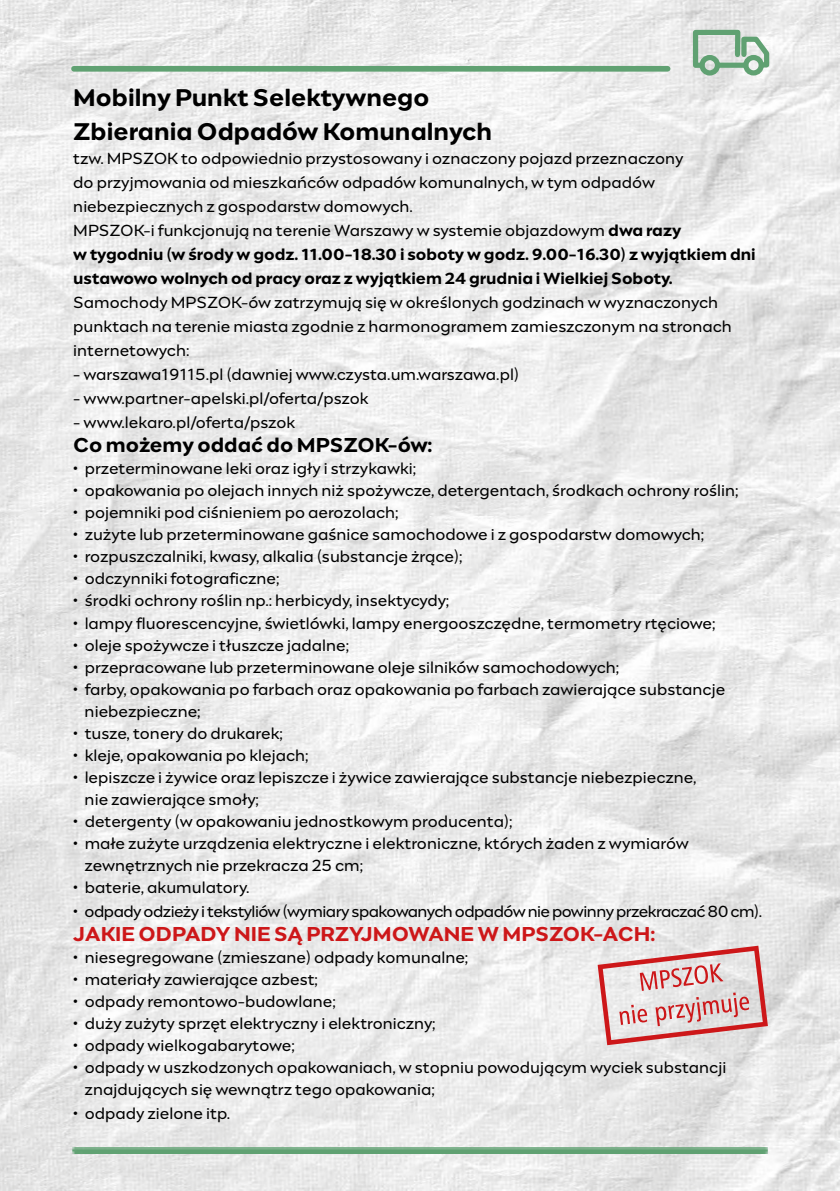
<style>
.page{position:relative;width:840px;height:1191px;background:#fff}
.page>*{position:absolute;margin:0;border:0;box-sizing:border-box;transform-origin:0 0}
.tekst{font:700 24px/34px "Engram Warsaw";color:#000}
.uwaga{font:700 20px "Engram Warsaw";color:#cd1719}
.naglowek2{font:700 20px "Engram Warsaw";color:#000}
.tekst-2{font:16px/24px "Engram Warsaw";color:#000}
.tekst-3{font:16px "Engram Warsaw";letter-spacing:-.035em;color:#000}
.s1{font-weight:700}
</style>
<div class="page">
<img style="left:0;top:0;width:839px;height:1191px">
<img style="left:72px;top:1147px;width:695px;height:6px">
<div style="left:74px;top:66px;width:593px;height:6px;background:#60a172"></div>
<svg style="left:690px;top:27px;width:81px;height:51px;background:#b6cebd"></svg>
<svg style="left:597px;top:945px;width:170px;height:100px;background:#e0bbbb"></svg>
<p class="tekst" style="left:73px;top:81px;width:420px">Mobilny Punkt Selektywnego<br>Zbierania Odpadów Komunalnych</p>
<p class="tekst-2" style="left:73px;top:146px;width:611px">tzw. MPSZOK to odpowiednio przystosowany i oznaczony pojazd przeznaczony do przyjmowania od mieszkańców odpadów komunalnych, w tym odpadów niebezpiecznych z gospodarstw domowych.</p>
<p class="tekst-2" style="left:73px;top:218px;width:683px">MPSZOK-i funkcjonują na terenie Warszawy w systemie objazdowym <span class="s1">dwa razy<br>w tygodniu (w środy w godz. 11.00-18.30 i soboty w godz. 9.00-16.30) z wyjątkiem dni ustawowo wolnych od pracy oraz z wyjątkiem 24 grudnia i Wielkiej Soboty.<br></span>Samochody MPSZOK-ów zatrzymują się w określonych godzinach w wyznaczonych punktach na terenie miasta zgodnie z harmonogramem zamieszczonym na stronach internetowych:</p>
<p class="tekst-2" style="left:73px;top:362px;width:447px">- warszawa19115.pl (dawniej www.czysta.um.warszawa.pl)</p>
<p class="tekst-2" style="left:73px;top:386px;width:296px">- www.partner-apelski.pl/oferta/pszok</p>
<p class="tekst-2" style="left:73px;top:410px;width:223px">- www.lekaro.pl/oferta/pszok</p>
<p class="naglowek2" style="left:73px;top:432px;width:360px">Co możemy oddać do MPSZOK-ów:</p>
<p class="tekst-2" style="left:73px;top:456px;width:344px">• przeterminowane leki oraz igły i strzykawki;</p>
<p class="tekst-2" style="left:73px;top:478px;width:666px">• opakowania po olejach innych niż spożywcze, detergentach, środkach ochrony roślin;</p>
<p class="tekst-2" style="left:73px;top:500px;width:326px">• pojemniki pod ciśnieniem po aerozolach;</p>
<p class="tekst-2" style="left:73px;top:522px;width:632px">• zużyte lub przeterminowane gaśnice samochodowe i z gospodarstw domowych;</p>
<p class="tekst-2" style="left:73px;top:544px;width:391px">• rozpuszczalniki, kwasy, alkalia (substancje żrące);</p>
<p class="tekst-2" style="left:73px;top:566px;width:208px">• odczynniki fotograficzne;</p>
<p class="tekst-2" style="left:73px;top:588px;width:377px">• środki ochrony roślin np.: herbicydy, insektycydy;</p>
<p class="tekst-2" style="left:73px;top:610px;width:643px">• lampy fluorescencyjne, świetlówki, lampy energooszczędne, termometry rtęciowe;</p>
<p class="tekst-2" style="left:73px;top:632px;width:277px">• oleje spożywcze i tłuszcze jadalne;</p>
<p class="tekst-2" style="left:73px;top:654px;width:547px">• przepracowane lub przeterminowane oleje silników samochodowych;</p>
<p class="tekst-2" style="left:85px;top:677px;width:641px;line-height:22px;text-indent:-11px">• farby, opakowania po farbach oraz opakowania po farbach zawierające substancje niebezpieczne;</p>
<p class="tekst-2" style="left:73px;top:720px;width:211px">• tusze, tonery do drukarek;</p>
<p class="tekst-2" style="left:73px;top:742px;width:237px">• kleje, opakowania po klejach;</p>
<p class="tekst-2" style="left:85px;top:765px;width:613px;line-height:22px;text-indent:-11px">• lepiszcze i żywice oraz lepiszcze i żywice zawierające substancje niebezpieczne, nie zawierające smoły;</p>
<p class="tekst-2" style="left:73px;top:808px;width:440px">• detergenty (w opakowaniu jednostkowym producenta);</p>
<p class="tekst-2" style="left:85px;top:831px;width:605px;line-height:22px;text-indent:-11px">• małe zużyte urządzenia elektryczne i elektroniczne, których żaden z wymiarów zewnętrznych nie przekracza 25 cm;</p>
<p class="tekst-2" style="left:73px;top:874px;width:178px">• baterie, akumulatory.</p>
<p class="tekst-3" style="left:73px;top:900px;width:690px">• odpady odzieży i tekstyliów (wymiary spakowanych odpadów nie powinny przekraczać 80 cm).</p>
<p class="uwaga" style="left:73px;top:920px;width:583px">JAKIE ODPADY NIE SĄ PRZYJMOWANE W MPSZOK-ACH:</p>
<p class="tekst-2" style="left:73px;top:944px;width:396px">• niesegregowane (zmieszane) odpady komunalne;</p>
<p class="tekst-2" style="left:73px;top:966px;width:246px">• materiały zawierające azbest;</p>
<p class="tekst-2" style="left:73px;top:988px;width:264px">• odpady remontowo-budowlane;</p>
<p class="tekst-2" style="left:73px;top:1010px;width:363px">• duży zużyty sprzęt elektryczny i elektroniczny;</p>
<p class="tekst-2" style="left:73px;top:1032px;width:223px">• odpady wielkogabarytowe;</p>
<p class="tekst-2" style="left:85px;top:1055px;width:642px;line-height:22px;text-indent:-11px">• odpady w uszkodzonych opakowaniach, w stopniu powodującym wyciek substancji znajdujących się wewnątrz tego opakowania;</p>
<p class="tekst-2" style="left:73px;top:1100px;width:158px">• odpady zielone itp.</p>
</div>
